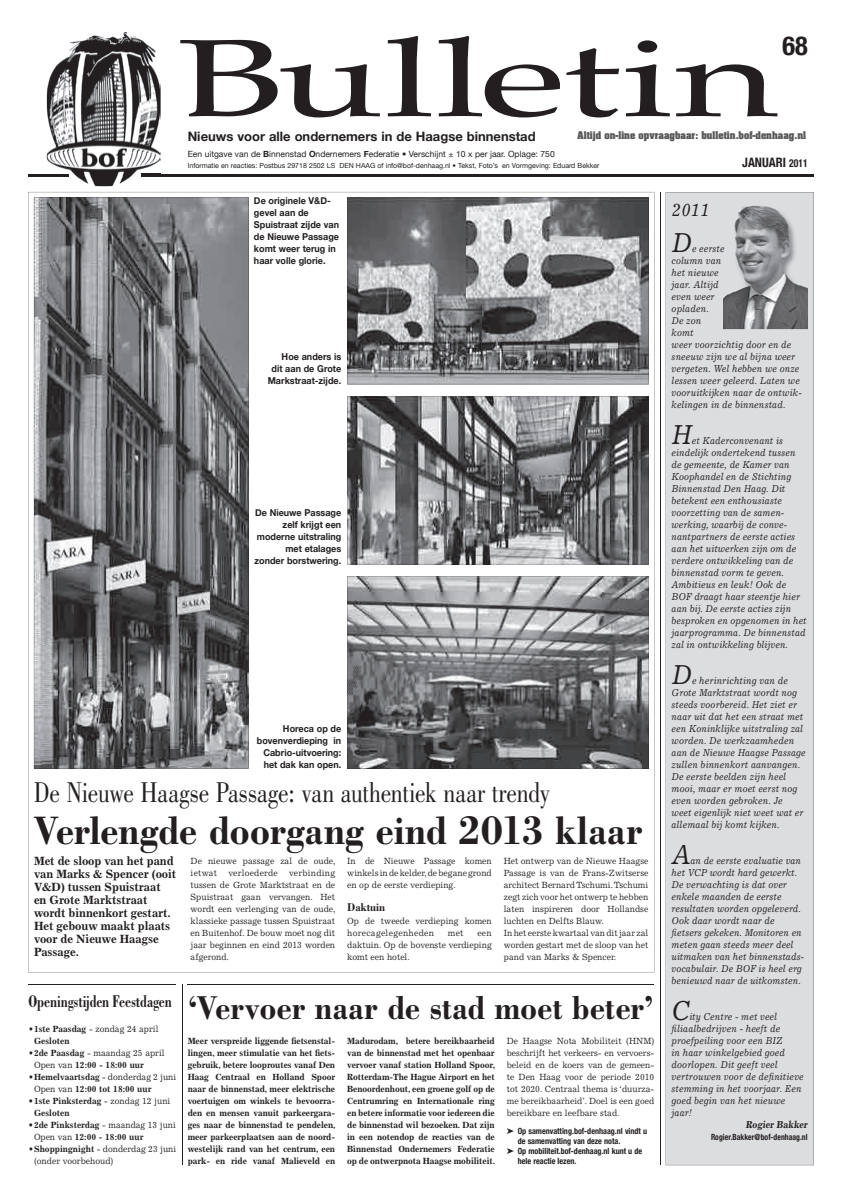
<style>
.page{position:relative;width:842px;height:1191px;background:#fff}
.page>*{position:absolute;margin:0;border:0;box-sizing:border-box;transform-origin:0 0}
.t1{font:110px "Book Antiqua";letter-spacing:-.005em;color:#231f20;scale:1.62 1}
.t2{font:700 42px "Bodoni BT";letter-spacing:-.01em;color:#231f20;scale:.9 1}
.t3{font:700 35px "Bodoni BT";letter-spacing:-.005em;color:#231f20;scale:.9 1}
.t4{font:30px "Bodoni BT";letter-spacing:-.01em;color:#231f20;scale:.8 1}
.t5{font:italic 27.5px "Excelsior";color:#231f20;scale:.9 1}
.t6{font:700 condensed 26.3px "Helvetica Neue";color:#231f20}
.t7{font:700 condensed 18px "Bodoni BT";letter-spacing:-.005em;color:#231f20;scale:.9 1}
.t8{font:italic 18px "Excelsior";color:#231f20;scale:.95 1}
.t9{font:700 13px "Helvetica Neue";color:#231f20}
.t10{font:700 condensed 13px "Helvetica Neue";color:#231f20;scale:.96 1}
.t11{font:700 12px/13px "Excelsior";letter-spacing:-.005em;color:#231f20;scale:.95 1}
.t12{font:700 12px "Bodoni BT";color:#231f20;scale:.9 1}
.t13{font:italic 10px/12px "Excelsior";letter-spacing:.005em;color:#231f20;scale:.9 1}
.t14{font:700 10px "Excelsior";color:#231f20;scale:.9 1}
.t15{font:700 9.5px/12px "Helvetica Neue";color:#231f20;text-align:right;scale:.95 1}
.t16{font:9px/12px "Excelsior";color:#231f20;text-align:justify;scale:.95 1}
.t17{font:700 9px/12px "Excelsior";letter-spacing:-.01em;color:#231f20;scale:.95 1}
.t18{font:9px "Aardvark";color:#57585a;scale:.95 1}
.t19{font:700 condensed 8.5px "Helvetica Neue";color:#231f20;scale:.95 1}
.t20{font:8.5px "Helvetica Neue";color:#231f20}
.t21{font:700 condensed 8.5px "Helvetica Neue";color:#231f20;scale:.9 1}
.t22{font:7px "Helvetica Neue";color:#231f20}
.s1{font-weight:700}
.s2{font-size:11px}
.s3{font-weight:400}
</style>
<div class="page">
<hr style="left:141px;top:174px;width:673px;height:1px;background:#231f20">
<hr style="left:141px;top:176px;width:673px;height:1px;background:#231f20">
<img style="left:47px;top:32px;width:114px;height:154px">
<svg style="left:141px;top:174px;width:20px;height:3px"></svg>
<hr style="left:28px;top:174px;width:41px;height:1px;background:#231f20">
<hr style="left:28px;top:176px;width:41px;height:1px;background:#231f20">
<svg style="left:28px;top:192px;width:626px;height:780px"></svg>
<div style="left:666px;top:192px;width:148px;height:973px;background:#dcdddf"></div>
<svg style="left:347px;top:197px;width:302px;height:187px;background:#848487"></svg>
<svg style="left:347px;top:396px;width:302px;height:168px;background:#79797b"></svg>
<svg style="left:34px;top:197px;width:214px;height:571px;background:#727375"></svg>
<svg style="left:347px;top:576px;width:302px;height:192px;background:#7e7e81"></svg>
<hr style="left:660px;top:192px;width:1px;height:972px;background:#231f20">
<hr style="left:28px;top:984px;width:148px;height:1px;background:#231f20">
<hr style="left:182px;top:984px;width:1px;height:181px;background:#231f20">
<hr style="left:188px;top:984px;width:466px;height:1px;background:#231f20">
<img style="left:723px;top:202px;width:85px;height:127px">
<h1 class="t1" style="left:175px;top:10px;width:373px">Bulletin</h1>
<h3 class="t9" style="left:188px;top:128px;width:349px">Nieuws voor alle ondernemers in de Haagse binnenstad</h3>
<h3 class="t6" style="left:782px;top:30px;width:27px">68</h3>
<p class="t18" style="left:578px;top:129px;width:242px">Altijd on-line opvraagbaar: bulletin.bof-denhaag.nl</p>
<p class="t20" style="left:188px;top:149px;width:369px">Een uitgave van de <span class="s1">B</span>innenstad <span class="s1">O</span>ndernemers <span class="s1">F</span>ederatie • Verschijnt ± 10 x per jaar. Oplage: 750</p>
<p class="t22" style="left:188px;top:162px;width:413px">Informatie en reacties: Postbus 29718 2502 LS DEN HAAG of info@bof-denhaag.nl • Tekst, Foto’s en Vormgeving: Eduard Bekker</p>
<h3 class="t10" style="left:742px;top:154px;width:70px">JANUARI <span class="s2">2011</span></h3>
<p class="t15" style="left:254px;top:194px;width:91px;text-align:left">De originele V&amp;D&shy;gevel aan de<br>Spuistraat zijde van de Nieuwe Passage komt weer terug in haar volle glorie.</p>
<p class="t15" style="left:268px;top:350px;width:79px">Hoe anders is<br>dit aan de Grote<br>Markstraat-zijde.</p>
<p class="t15" style="left:254px;top:506px;width:93px">De Nieuwe Passage zelf krijgt een moderne uitstraling met etalages zonder borstwering.</p>
<p class="t15" style="left:257px;top:722px;width:90px">Horeca op de bovenverdieping in<br>Cabrio-uitvoering: het dak kan open.</p>
<h3 class="t4" style="left:34px;top:773px;width:647px">De Nieuwe Haagse Passage: van authentiek naar trendy</h3>
<h2 class="t2" style="left:34px;top:804px;width:678px">Verlengde doorgang eind 2013 klaar</h2>
<p class="t11" style="left:34px;top:854px;width:151px">Met de sloop van het pand van Marks &amp; Spencer (ooit<br>V&amp;D) tussen Spuistraat en Grote Marktstraat wordt binnenkort gestart.<br>Het gebouw maakt plaats voor de Nieuwe Haagse<br>Passage.</p>
<p class="t16" style="left:191px;top:855px;width:154px">De nieuwe passage zal de oude, ietwat verloederde verbinding tussen de Grote Marktstraat en de Spuistraat gaan vervangen. Het wordt een verlenging van de oude, klassieke passage tussen Spuistraat en Buitenhof. De bouw moet nog dit jaar beginnen en eind 2013 worden afgerond.</p>
<p class="t16" style="left:347px;top:855px;width:154px">In de Nieuwe Passage komen winkels in de kelder, de begane grond en op de eerste verdieping.</p>
<p class="t12" style="left:347px;top:900px;width:44px">Daktuin</p>
<p class="t16" style="left:347px;top:915px;width:154px">Op de tweede verdieping komen horecagelegenheden</p>
<p class="t16" style="left:448px;top:927px;width:18px">met</p>
<p class="t16" style="left:347px;top:927px;width:154px;text-indent:130px">een daktuin. Op de bovenste verdieping komt een hotel.</p>
<p class="t16" style="left:504px;top:855px;width:154px;text-align:left">Het ontwerp van de Nieuwe Haagse<br>Passage is van de Frans-Zwitserse architect Bernard Tschumi. Tschumi zegt zich voor het ontwerp te hebben laten inspireren door Hollandse luchten en Delfts Blauw.<br>In het eerste kwartaal van dit jaar zal worden gestart met de sloop van het pand van Marks &amp; Spencer.</p>
<h3 class="t7" style="left:28px;top:990px;width:161px">Openingstijden Feestdagen</h3>
<p class="t17" style="left:34px;top:1023px;width:133px;text-indent:-6px"><span class="s3">•</span>1ste Paasdag <span class="s3">- zondag 24 april<br></span>Gesloten</p>
<p class="t17" style="left:34px;top:1047px;width:139px;text-indent:-6px"><span class="s3">•</span>2de Paasdag <span class="s3">- maandag 25 april<br>Open van</span> 12:00 - 18:00 uur</p>
<p class="t17" style="left:34px;top:1071px;width:151px;text-indent:-6px"><span class="s3">•</span>Hemelvaartsdag <span class="s3">- donderdag 2 juni<br>Open van</span> 12:00 tot 18:00 uur</p>
<p class="t17" style="left:34px;top:1095px;width:145px;text-indent:-6px">•1ste Pinksterdag <span class="s3">- zondag 12 juni<br></span>Gesloten</p>
<p class="t17" style="left:34px;top:1119px;width:151px;text-indent:-6px">•2de Pinksterdag <span class="s3">- maandag 13 juni<br>Open van</span> 12:00 - 18:00 uur</p>
<p class="t16" style="left:34px;top:1143px;width:151px;text-indent:-6px">•<span class="s1">Shoppingnight</span> - donderdag 23 juni (onder voorbehoud)</p>
<h3 class="t3" style="left:188px;top:985px;width:519px">‘Vervoer naar de stad moet beter’</h3>
<p class="t17" style="left:188px;top:1035px;width:157px;text-align:justify">Meer verspreide liggende fietsenstal&shy;lingen, meer stimulatie van het fiets&shy;gebruik, betere looproutes vanaf Den Haag Centraal en Holland Spoor naar de binnenstad, meer elektrische voertuigen om winkels te bevoorra&shy;den en mensen vanuit parkeergara&shy;ges naar de binnenstad te pendelen, meer parkeerplaatsen aan de noord&shy;westelijk rand van het centrum, een park- en ride vanaf Malieveld en</p>
<p class="t17" style="left:347px;top:1035px;width:157px;text-align:justify">Madurodam, betere bereikbaarheid van de binnenstad met het openbaar vervoer vanaf station Holland Spoor, Rotterdam-The Hague Airport en het Benoordenhout, een groene golf op de Centrumring en Internationale ring en betere informatie voor iedereen die de binnenstad wil bezoeken. Dat zijn in een notendop de reacties van de Binnenstad Ondernemers Federatie op de ontwerpnota Haagse mobiliteit.</p>
<p class="t16" style="left:507px;top:1035px;width:157px">De Haagse Nota Mobiliteit (HNM) beschrijft het verkeers- en vervoers&shy;beleid en de koers van de gemeen&shy;te Den Haag voor de periode 2010 tot 2020. Centraal thema is ‘duurza&shy;me bereikbaarheid’. Doel is een goed bereikbare en leefbare stad.</p>
<p class="t19" style="left:507px;top:1126px;width:149px">➤ Op samenvatting.bof-denhaag.nl vindt u</p>
<p class="t19" style="left:518px;top:1136px;width:109px">de samenvatting van deze nota.</p>
<p class="t19" style="left:507px;top:1146px;width:144px">➤ Op mobiliteit.bof-denhaag.nl kunt u de</p>
<p class="t19" style="left:518px;top:1156px;width:63px">hele reactie lezen.</p>
<h3 class="t8" style="left:671px;top:199px;width:42px">2011</h3>
<h3 class="t5" style="left:671px;top:227px;width:24px">D</h3>
<p class="t13" style="left:671px;top:243px;width:146px;text-indent:21px">e eerste<br>column van<br>het nieuwe<br>jaar. Altijd<br>even weer<br>opladen.<br>De zon<br>komt<br>weer voorzichtig door en de sneeuw zijn we al bijna weer vergeten. Wel hebben we onze lessen weer geleerd. Laten we vooruitkijken naar de ontwik&shy;kelingen in de binnenstad.</p>
<h3 class="t5" style="left:671px;top:419px;width:24px">H</h3>
<p class="t13" style="left:671px;top:435px;width:152px;text-indent:20px">et Kaderconvenant is eindelijk ondertekend tussen de gemeente, de Kamer van<br>Koophandel en de Stichting<br>Binnenstad Den Haag. Dit betekent een enthousiaste voorzetting van de samen&shy;werking, waarbij de conve&shy;nantpartners de eerste acties aan het uitwerken zijn om de verdere ontwikkeling van de binnenstad vorm te geven.<br>Ambitieus en leuk! Ook de<br>BOF draagt haar steentje hier aan bij. De eerste acties zijn besproken en opgenomen in het jaarprogramma. De binnenstad zal in ontwikkeling blijven.</p>
<h3 class="t5" style="left:671px;top:659px;width:24px">D</h3>
<p class="t13" style="left:671px;top:675px;width:151px;text-indent:21px">e herinrichting van de<br>Grote Marktstraat wordt nog steeds voorbereid. Het ziet er naar uit dat het een straat met een Koninklijke uitstraling zal worden. De werkzaamheden aan de Nieuwe Haagse Passage zullen binnenkort aanvangen.<br>De eerste beelden zijn heel mooi, maar er moet eerst nog even worden gebroken. Je<br>weet eigenlijk niet weet wat er allemaal bij komt kijken.</p>
<h3 class="t5" style="left:671px;top:839px;width:23px">A</h3>
<p class="t13" style="left:671px;top:855px;width:149px;text-indent:19px">an de eerste evaluatie van het VCP wordt hard gewerkt.<br>De verwachting is dat over enkele maanden de eerste resultaten worden opgeleverd.<br>Ook daar wordt naar de fietsers gekeken. Monitoren en meten gaan steeds meer deel uitmaken van het binnenstads&shy;vocabulair. De BOF is heel erg benieuwd naar de uitkomsten.</p>
<h3 class="t5" style="left:671px;top:995px;width:21px">C</h3>
<p class="t13" style="left:671px;top:1011px;width:148px;text-indent:18px">ity Centre - met veel filiaalbedrijven - heeft de proefpeiling voor een BIZ<br>in haar winkelgebied goed doorlopen. Dit geeft veel vertrouwen voor de definitieve stemming in het voorjaar. Een goed begin van het nieuwe jaar!</p>
<p class="t14" style="left:746px;top:1119px;width:72px">Rogier Bakker</p>
<p class="t21" style="left:711px;top:1132px;width:109px">Rogier.Bakker@bof-denhaag.nl</p>
</div>
